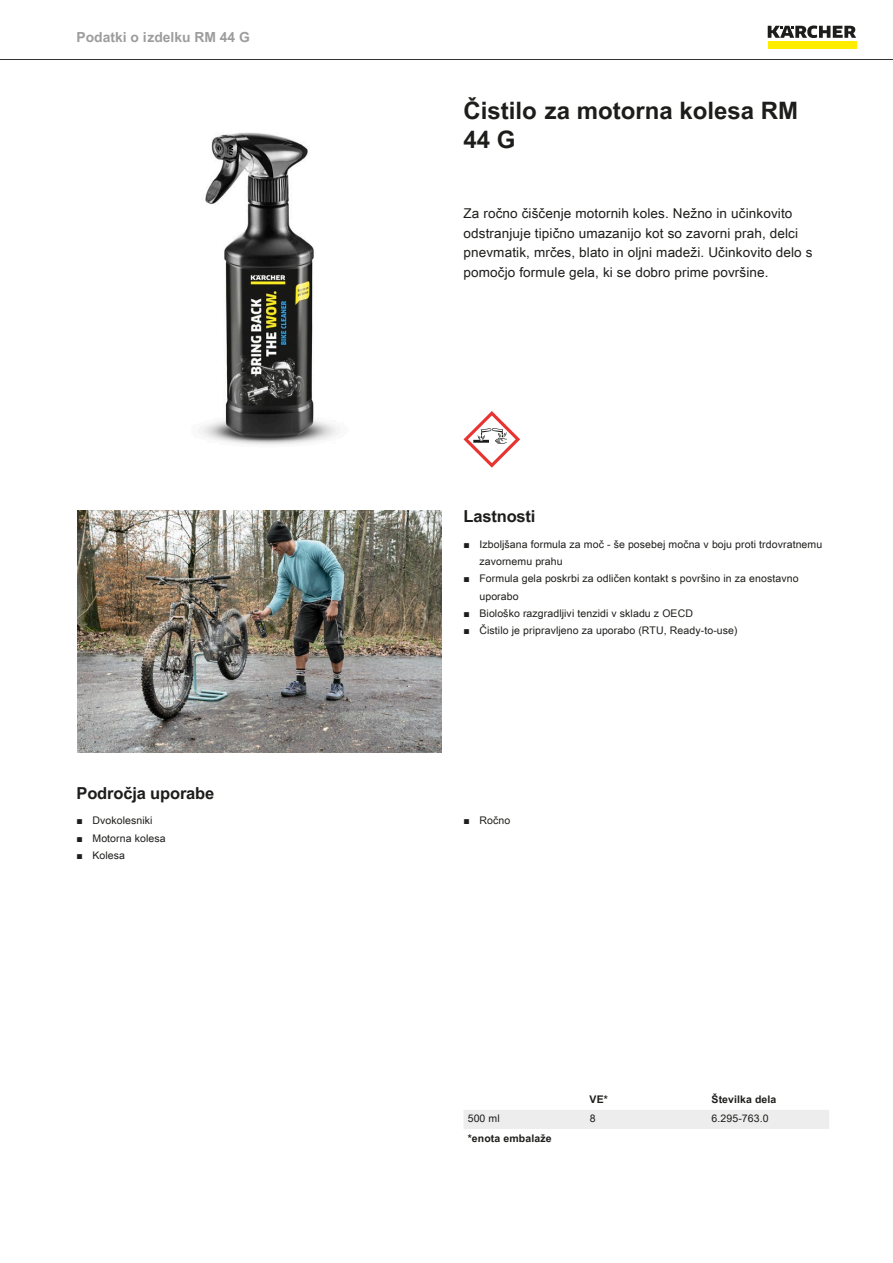
<style>
.page{position:relative;width:893px;height:1263px;background:#fff}
.page>*{position:absolute;margin:0;border:0;box-sizing:border-box;transform-origin:0 0}
.t1{font:700 24px/28.8px "Arial Unicode MS";color:#1d1d1b}
.t2{font:700 16.5px "Arial Unicode MS";letter-spacing:-.01em;color:#1d1d1b}
.t3{font:700 13.8px "Arial Unicode MS";color:#9d9d9d}
.t4{font:13.5px/19.5px "Arial Unicode MS";letter-spacing:.01em;color:#1d1d1b}
.t5{font:10.5px/17.2px "Arial Unicode MS";letter-spacing:.01em;color:#1d1d1b}
.t6{font:700 10.5px "Arial Unicode MS";letter-spacing:.01em;color:#1d1d1b}
.s1{font-family:"Arial"}
</style>
<div class="page">
<hr style="left:0;top:59px;width:893px;height:1px;background:#1d1d1b">
<div style="left:768px;top:42px;width:88px;height:7px;background:#ffed00"></div>
<svg style="left:768px;top:26px;width:88px;height:12px"></svg>
<img style="left:198px;top:132px;width:142px;height:313px">
<svg style="left:463px;top:411px;width:57px;height:57px"></svg>
<img style="left:78px;top:510px;width:363px;height:243px">
<div style="left:464px;top:1110px;width:365px;height:19px;background:#ededed"></div>
<h3 class="t3" style="left:77px;top:27px;width:175px">Podatki o izdelku RM 44 G</h3>
<h2 class="t2" style="left:77px;top:780px;width:139px">Področja uporabe</h2>
<p class="t5" style="left:77px;top:812px;width:78px"><span class="s1">■</span> Dvokolesniki</p>
<p class="t5" style="left:77px;top:829px;width:91px"><span class="s1">■</span> Motorna kolesa</p>
<p class="t5" style="left:77px;top:846px;width:50px"><span class="s1">■</span> Kolesa</p>
<h1 class="t1" style="left:463px;top:97px;width:336px">Čistilo za motorna kolesa RM<br>44 G</h1>
<p class="t4" style="left:463px;top:203px;width:351px">Za ročno čiščenje motornih koles. Nežno in učinkovito odstranjuje tipično umazanijo kot so zavorni prah, delci pnevmatik, mrčes, blato in oljni madeži. Učinkovito delo s pomočjo formule gela, ki se dobro prime površine.</p>
<h2 class="t2" style="left:463px;top:504px;width:74px">Lastnosti</h2>
<p class="t5" style="left:479px;top:535px;width:344px;text-indent:-16px"><span class="s1">■</span> Izboljšana formula za moč - še posebej močna v boju proti trdovratnemu zavornemu prahu</p>
<p class="t5" style="left:479px;top:570px;width:321px;text-indent:-16px"><span class="s1">■</span> Formula gela poskrbi za odličen kontakt s površino in za enostavno uporabo</p>
<p class="t5" style="left:463px;top:604px;width:231px"><span class="s1">■</span> Biološko razgradljivi tenzidi v skladu z OECD</p>
<p class="t5" style="left:463px;top:622px;width:276px"><span class="s1">■</span> Čistilo je pripravljeno za uporabo (RTU, Ready-to-use)</p>
<p class="t5" style="left:463px;top:812px;width:48px"><span class="s1">■</span> Ročno</p>
<p class="t6" style="left:590px;top:1092px;width:20px">VE*</p>
<p class="t6" style="left:712px;top:1092px;width:66px">Številka dela</p>
<p class="t5" style="left:468px;top:1110px;width:34px">500 ml</p>
<p class="t5" style="left:590px;top:1110px;width:7px">8</p>
<p class="t5" style="left:712px;top:1110px;width:59px">6.295-763.0</p>
<p class="t6" style="left:468px;top:1130px;width:85px">*enota embalaže</p>
</div>
